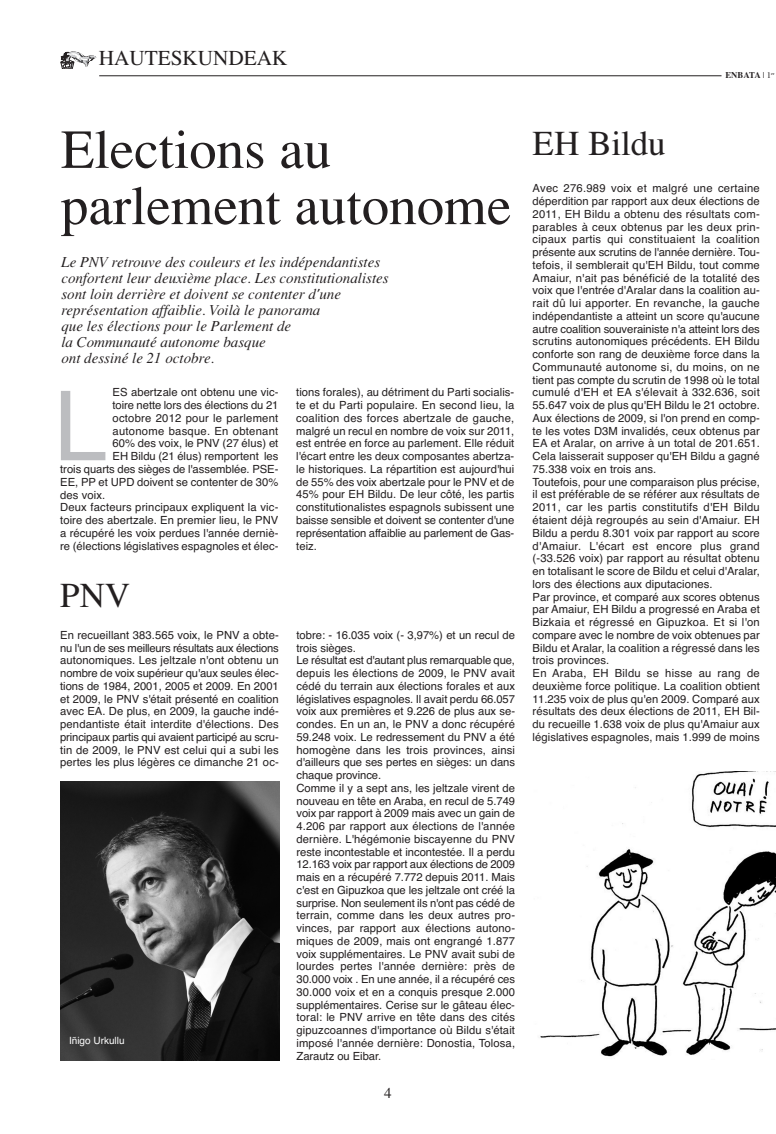
<style>
.page{position:relative;width:776px;height:1134px;background:#fff}
.page>*{position:absolute;margin:0;border:0;box-sizing:border-box;transform-origin:0 0}
.t1{font:96.62px "Helvetica";color:#bcbdc0}
.t2{font:55px/56.2px "Times";color:#231f20}
.t3{font:35px "Times";color:#231f20}
.t4{font:21.25px "Times";color:#231f20}
.t5{font:italic 15px/16.1px "Times";color:#231f20}
.t6{font:15px "Times";color:#231f20}
.t7{font:11.25px/12.8px "Helvetica";letter-spacing:.005em;color:#231f20;text-align:justify}
.t8{font:10px "Helvetica";color:#fff}
.t9{font:700 8.75px "Times";color:#231f20}
.s1{font-weight:400}
</style>
<div class="page">
<hr style="left:99px;top:75px;width:623px;height:1px;background:#231f20">
<svg style="left:61px;top:52px;width:35px;height:17px"></svg>
<img style="left:60px;top:781px;width:219px;height:279px">
<img style="left:540px;top:772px;width:236px;height:285px">
<h3 class="t4" style="left:99px;top:50px;width:190px">HAUTESKUNDEAK</h3>
<p class="t9" style="left:725px;top:72px;width:51px">ENBATA <span class="s1">| 1</span><sup>er</sup></p>
<h2 class="t2" style="left:61px;top:126px;width:452px">Elections au parlement autonome</h2>
<p class="t5" style="left:61px;top:255px;width:329px">Le PNV retrouve des couleurs et les indépendantistes confortent leur deuxième place. Les constitutionalistes sont loin derrière et doivent se contenter d'une représentation affaiblie. Voilà le panorama<br>que les élections pour le Parlement de<br>la Communauté autonome basque<br>ont dessiné le 21 octobre.</p>
<h1 class="t1" style="left:54px;top:391px;width:55px">L</h1>
<p class="t7" style="left:113px;top:387px;width:167px">ES abertzale ont obtenu une vic-</p>
<p class="t7" style="left:296px;top:387px;width:220px">tions forales), au détriment du Parti socialis&shy;te et du Parti populaire. En second lieu, la coalition des forces abertzale de gauche, malgré un recul en nombre de voix sur 2011, est entrée en force au parlement. Elle réduit l'écart entre les deux composantes abertza&shy;le historiques. La répartition est aujourd'hui de 55% des voix abertzale pour le PNV et de 45% pour EH Bildu. De leur côté, les partis constitutionalistes espagnols subissent une baisse sensible et doivent se contenter d'une représentation affaiblie au parlement de Gas&shy;teiz.</p>
<p class="t7" style="left:113px;top:400px;width:167px">toire nette lors des élections du 21</p>
<p class="t7" style="left:113px;top:413px;width:167px">octobre 2012 pour le parlement</p>
<p class="t7" style="left:113px;top:425px;width:167px">autonome basque. En obtenant</p>
<p class="t7" style="left:113px;top:438px;width:167px">60% des voix, le PNV (27 élus) et</p>
<p class="t7" style="left:113px;top:451px;width:167px">EH Bildu (21 élus) remportent les</p>
<p class="t7" style="left:60px;top:464px;width:220px">trois quarts des sièges de l'assemblée. PSE-</p>
<p class="t7" style="left:60px;top:476px;width:220px">EE, PP et UPD doivent se contenter de 30%</p>
<p class="t7" style="left:60px;top:489px;width:46px">des voix.</p>
<p class="t7" style="left:60px;top:502px;width:220px">Deux facteurs principaux expliquent la vic-</p>
<p class="t7" style="left:60px;top:515px;width:220px">toire des abertzale. En premier lieu, le PNV</p>
<p class="t7" style="left:60px;top:527px;width:220px">a récupéré les voix perdues l'année derniè-</p>
<p class="t7" style="left:60px;top:540px;width:220px">re (élections législatives espagnoles et élec-</p>
<h3 class="t3" style="left:60px;top:582px;width:71px">PNV</h3>
<p class="t7" style="left:60px;top:629px;width:220px">En recueillant 383.565 voix, le PNV a obte&shy;nu l'un de ses meilleurs résultats aux élections autonomiques. Les jeltzale n'ont obtenu un nombre de voix supérieur qu'aux seules élec&shy;tions de 1984, 2001, 2005 et 2009. En 2001 et 2009, le PNV s'était présenté en coalition avec EA. De plus, en 2009, la gauche indé&shy;pendantiste était interdite d'élections. Des principaux partis qui avaient participé au scru&shy;tin de 2009, le PNV est celui qui a subi les pertes les plus légères ce dimanche 21 oc-</p>
<p class="t7" style="left:297px;top:629px;width:220px;text-align:left">tobre: - 16.035 voix (- 3,97%) et un recul de trois sièges.<br>Le résultat est d'autant plus remarquable que, depuis les élections de 2009, le PNV avait cédé du terrain aux élections forales et aux législatives espagnoles. Il avait perdu 66.057 voix aux premières et 9.226 de plus aux se&shy;condes. En un an, le PNV a donc récupéré 59.248 voix. Le redressement du PNV a été homogène dans les trois provinces, ainsi d'ailleurs que ses pertes en sièges: un dans chaque province.<br>Comme il y a sept ans, les jeltzale virent de nouveau en tête en Araba, en recul de 5.749 voix par rapport à 2009 mais avec un gain de 4.206 par rapport aux élections de l'année dernière. L'hégémonie biscayenne du PNV reste incontestable et incontestée. Il a perdu 12.163 voix par rapport aux élections de 2009 mais en a récupéré 7.772 depuis 2011. Mais c'est en Gipuzkoa que les jeltzale ont créé la surprise. Non seulement ils n'ont pas cédé de terrain, comme dans les deux autres pro&shy;vinces, par rapport aux élections autono&shy;miques de 2009, mais ont engrangé 1.877 voix supplémentaires. Le PNV avait subi de lourdes pertes l'année dernière: près de 30.000 voix . En une année, il a récupéré ces 30.000 voix et en a conquis presque 2.000 supplémentaires. Cerise sur le gâteau élec&shy;toral: le PNV arrive en tête dans des cités gipuzcoannes d'importance où Bildu s'était imposé l'année dernière: Donostia, Tolosa, Zarautz ou Eibar.</p>
<p class="t8" style="left:69px;top:1037px;width:57px">Iñigo Urkullu</p>
<h3 class="t6" style="left:384px;top:1087px;width:9px">4</h3>
<h3 class="t3" style="left:533px;top:130px;width:135px">EH Bildu</h3>
<p class="t7" style="left:533px;top:183px;width:229px;text-align:left">Avec 276.989 voix et malgré une certaine déperdition par rapport aux deux élections de 2011, EH Bildu a obtenu des résultats com&shy;parables à ceux obtenus par les deux prin&shy;cipaux partis qui constituaient la coalition présente aux scrutins de l'année dernière. Tou&shy;tefois, il semblerait qu'EH Bildu, tout comme Amaiur, n'ait pas bénéficié de la totalité des voix que l'entrée d'Aralar dans la coalition au&shy;rait dû lui apporter. En revanche, la gauche indépendantiste a atteint un score qu'aucune autre coalition souverainiste n'a atteint lors des scrutins autonomiques précédents. EH Bildu conforte son rang de deuxième force dans la Communauté autonome si, du moins, on ne tient pas compte du scrutin de 1998 où le total cumulé d'EH et EA s'élevait à 332.636, soit 55.647 voix de plus qu'EH Bildu le 21 octobre.<br>Aux élections de 2009, si l'on prend en comp&shy;te les votes D3M invalidés, ceux obtenus par EA et Aralar, on arrive à un total de 201.651.<br>Cela laisserait supposer qu'EH Bildu a gagné 75.338 voix en trois ans.<br>Toutefois, pour une comparaison plus précise, il est préférable de se référer aux résultats de 2011, car les partis constitutifs d'EH Bildu étaient déjà regroupés au sein d'Amaiur. EH Bildu a perdu 8.301 voix par rapport au score d'Amaiur. L'écart est encore plus grand (-33.526 voix) par rapport au résultat obtenu en totalisant le score de Bildu et celui d'Aralar, lors des élections aux diputaciones.<br>Par province, et comparé aux scores obtenus par Amaiur, EH Bildu a progressé en Araba et Bizkaia et régressé en Gipuzkoa. Et si l'on compare avec le nombre de voix obtenues par Bildu et Aralar, la coalition a régressé dans les trois provinces.<br>En Araba, EH Bildu se hisse au rang de deuxième force politique. La coalition obtient 11.235 voix de plus qu'en 2009. Comparé aux résultats des deux élections de 2011, EH Bil&shy;du recueille 1.638 voix de plus qu'Amaiur aux législatives espagnoles, mais 1.999 de moins</p>
</div>
